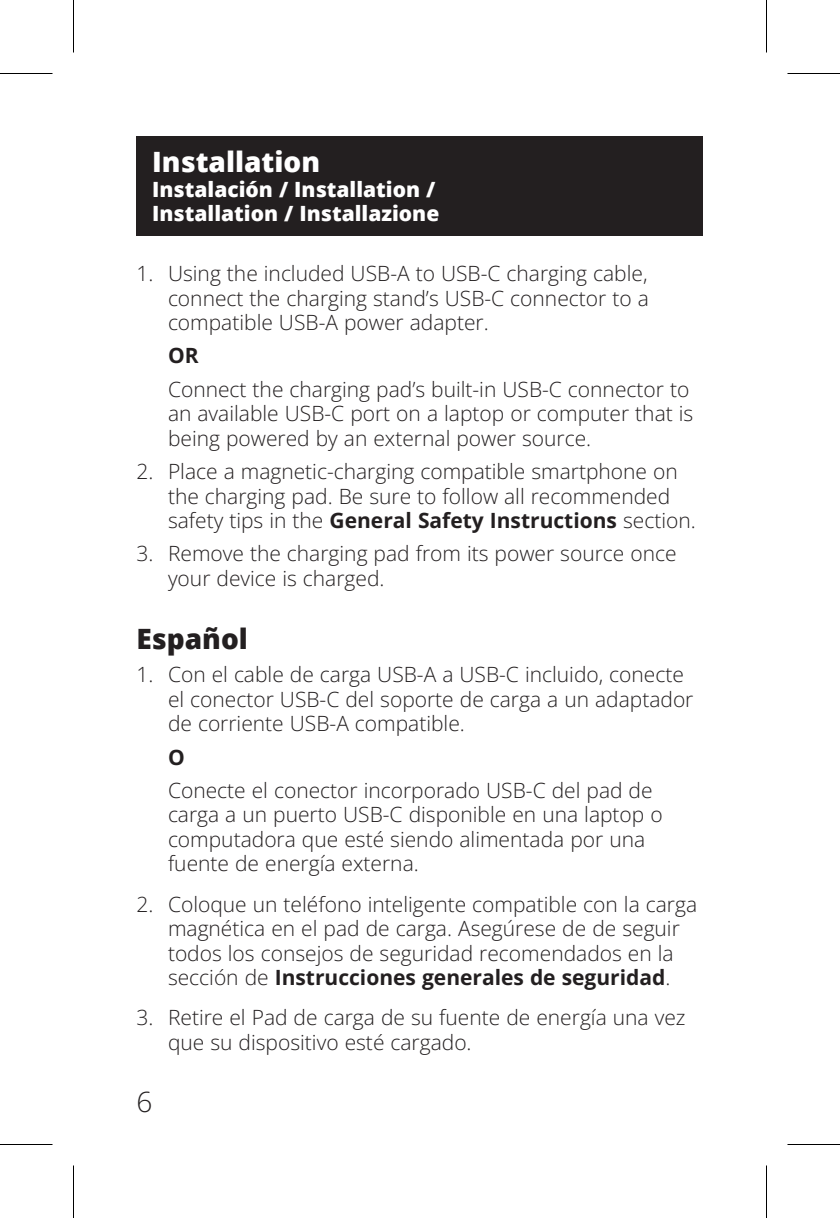
<style>
.page{position:relative;width:840px;height:1218px;background:#fff}
.page>*{position:absolute;margin:0;border:0;box-sizing:border-box;transform-origin:0 0}
.t1{font:800 28px "Open Sans";color:#fff}
.t2{font:800 28px "Open Sans";color:#231f20}
.t3{font:28px "Open Sans";color:#231f20}
.t4{font:21px/24.5px "Open Sans";color:#231f20}
.t5{font:800 21px/24.5px "Open Sans";color:#fff}
.t6{font:700 21px "Open Sans";color:#231f20}
.s1{font-weight:700}
</style>
<div class="page">
<div style="left:136px;top:136px;width:567px;height:100px;background:#231f20"></div>
<hr style="left:0;top:73px;width:52px;height:1px;background:#000">
<hr style="left:788px;top:73px;width:52px;height:1px;background:#000">
<hr style="left:0;top:1144px;width:52px;height:1px;background:#000">
<hr style="left:788px;top:1144px;width:52px;height:1px;background:#000">
<hr style="left:73px;top:0;width:1px;height:52px;background:#000">
<hr style="left:73px;top:1166px;width:1px;height:52px;background:#000">
<hr style="left:766px;top:0;width:1px;height:52px;background:#000">
<hr style="left:766px;top:1166px;width:1px;height:52px;background:#000">
<p class="t1" style="left:152px;top:141px;width:169px">Installation</p>
<p class="t5" style="left:152px;top:176px;width:289px">Instalación / Installation /<br>Installation / Installazione</p>
<p class="t4" style="left:168px;top:261px;width:482px;text-align:justify;text-indent:-32px">1. Using the included USB-A to USB-C charging cable, connect the charging stand’s USB-C connector to a compatible USB-A power adapter.</p>
<p class="t6" style="left:168px;top:341px;width:32px">OR</p>
<p class="t4" style="left:168px;top:376px;width:527px">Connect the charging pad’s built-in USB-C connector to an available USB-C port on a laptop or computer that is being powered by an external power source.</p>
<p class="t4" style="left:168px;top:459px;width:529px;text-indent:-32px">2. Place a magnetic-charging compatible smartphone on the charging pad. Be sure to follow all recommended safety tips in the <span class="s1">General Safety Instructions</span> section.</p>
<p class="t4" style="left:168px;top:541px;width:510px;text-indent:-32px">3. Remove the charging pad from its power source once your device is charged.</p>
<p class="t2" style="left:136px;top:617px;width:113px">Español</p>
<p class="t4" style="left:168px;top:662px;width:527px;text-indent:-32px">1. Con el cable de carga USB-A a USB-C incluido, conecte el conector USB-C del soporte de carga a un adaptador de corriente USB-A compatible.</p>
<p class="t6" style="left:168px;top:743px;width:18px">O</p>
<p class="t4" style="left:168px;top:778px;width:496px">Conecte el conector incorporado USB-C del pad de carga a un puerto USB-C disponible en una laptop o computadora que esté siendo alimentada por una fuente de energía externa.</p>
<p class="t4" style="left:168px;top:891px;width:531px;text-indent:-32px">2. Coloque un teléfono inteligente compatible con la carga magnética en el pad de carga. Asegúrese de de seguir todos los consejos de seguridad recomendados en la sección de <span class="s1">Instrucciones generales de seguridad</span>.</p>
<p class="t4" style="left:168px;top:1005px;width:519px;text-indent:-32px">3. Retire el Pad de carga de su fuente de energía una vez que su dispositivo esté cargado.</p>
<h1 class="t3" style="left:136px;top:1083px;width:17px">6</h1>
</div>
